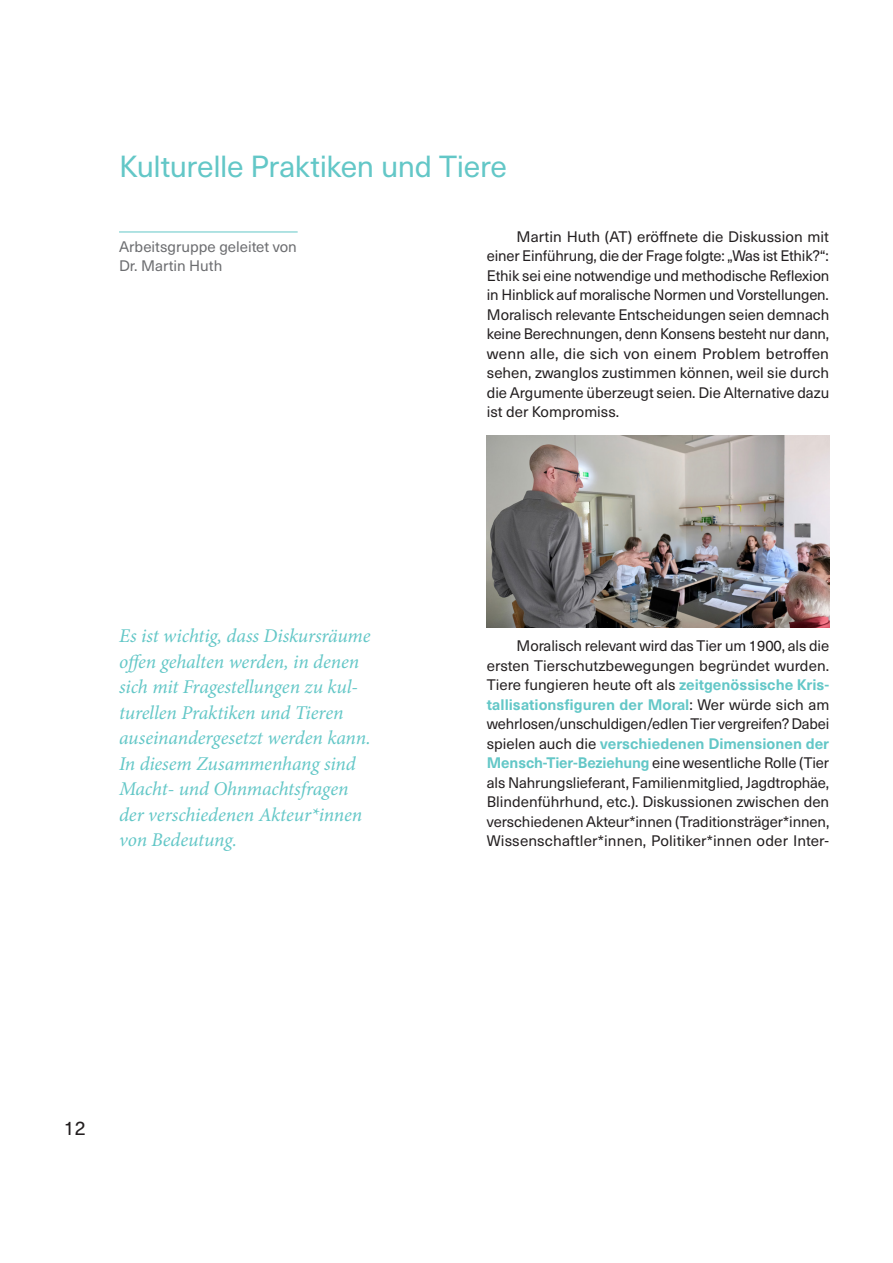
<style>
.page{position:relative;width:893px;height:1263px;background:#fff}
.page>*{position:absolute;margin:0;border:0;box-sizing:border-box;transform-origin:0 0}
.t1{font:30px "Neue Haas Unica Pro";letter-spacing:-.01em;color:#63c7c7}
.t2{font:italic 19.5px/25.5px "Minion Pro";letter-spacing:-.005em;color:#63c7c7}
.t3{font:19.5px "Neue Haas Unica Pro";color:#231f20}
.t4{font:15px/19.5px "Neue Haas Unica Pro";color:#231f20;text-align:justify}
.t5{font:15px/19.5px "Neue Haas Unica Pro";color:#6c6d70}
.s1{font-weight:700;color:#63c7c7}
</style>
<div class="page">
<hr style="left:119px;top:232px;width:179px;height:1px;background:#63c7c7">
<img style="left:487px;top:435px;width:342px;height:193px">
<h1 class="t1" style="left:119px;top:148px;width:390px">Kulturelle Praktiken und Tiere</h1>
<p class="t5" style="left:119px;top:237px;width:179px">Arbeitsgruppe geleitet von<br>Dr. Martin Huth</p>
<p class="t2" style="left:119px;top:623px;width:253px">Es ist wichtig, dass Diskursräume offen gehalten werden, in denen sich mit Fragestellungen zu kul&shy;turellen Praktiken und Tieren auseinandergesetzt werden kann.<br>In diesem Zusammenhang sind<br>Macht- und Ohnmachtsfragen der verschiedenen Akteur*innen von Bedeutung.</p>
<p class="t4" style="left:487px;top:227px;width:344px;text-indent:30px">Martin Huth (AT) eröffnete die Diskussion mit einer Einführung, die der Frage folgte: „Was ist Ethik?“:<br>Ethik sei eine notwendige und methodische Reflexion in Hinblick auf moralische Normen und Vorstellungen.<br>Moralisch relevante Entscheidungen seien demnach keine Berechnungen, denn Konsens besteht nur dann, wenn alle, die sich von einem Problem betroffen sehen, zwanglos zustimmen können, weil sie durch die Argumente überzeugt seien. Die Alternative dazu ist der Kompromiss.</p>
<p class="t4" style="left:487px;top:636px;width:344px;text-indent:30px">Moralisch relevant wird das Tier um 1900, als die ersten Tierschutzbewegungen begründet wurden.<br>Tiere fungieren heute oft als <span class="s1">zeitgenössische Kris&shy;tallisationsfiguren der Moral</span>: Wer würde sich am wehrlosen/unschuldigen/edlen Tier vergreifen? Dabei spielen auch die <span class="s1">verschiedenen Dimensionen der Mensch-Tier-Beziehung</span> eine wesentliche Rolle (Tier als Nahrungslieferant, Familienmitglied, Jagdtrophäe, Blindenführhund, etc.). Diskussionen zwischen den verschiedenen Akteur*innen (Traditionsträger*innen, Wissenschaftler*innen, Politiker*innen oder Inter-</p>
<h2 class="t3" style="left:64px;top:1117px;width:23px">12</h2>
</div>
